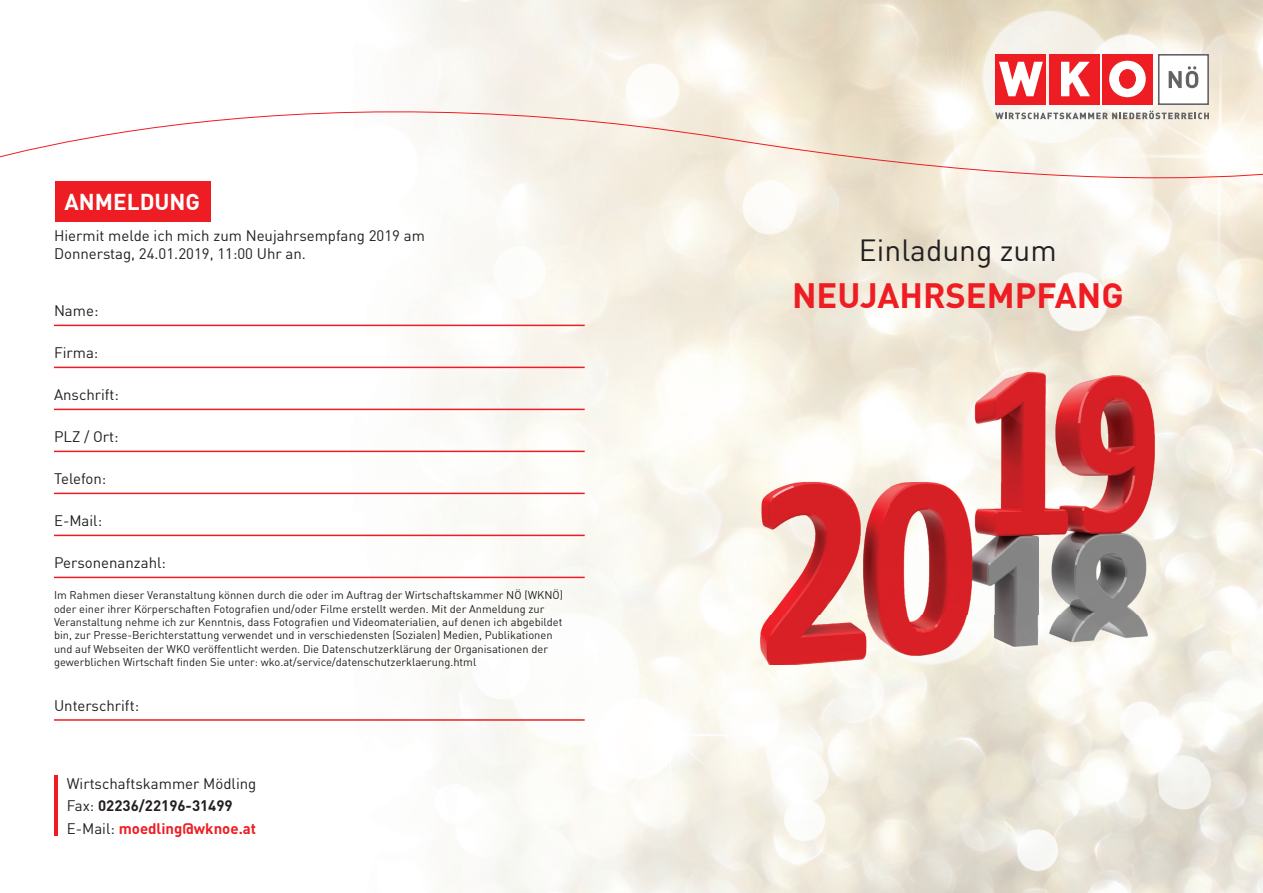
<style>
.page{position:relative;width:1263px;height:893px;background:#fff}
.page>*{position:absolute;margin:0;border:0;box-sizing:border-box;transform-origin:0 0}
.t1{font:700 34.5px "DIN";color:#ee1d23}
.t2{font:30px "DIN";color:#231f20}
.t3{font:700 22.5px "DIN";color:#fff}
.t4{font:15px/22.5px "DIN";color:#231f20}
.t5{font:11.1px/13.4px "DIN";color:#231f20}
.s1{font-weight:700}
.s2{font-weight:700;color:#ee1d23}
</style>
<div class="page">
<img style="left:210px;top:0;width:842px;height:262px">
<img style="left:1052px;top:0;width:211px;height:367px">
<img style="left:54px;top:262px;width:735px;height:631px">
<img style="left:1158px;top:367px;width:105px;height:526px">
<img style="left:789px;top:664px;width:369px;height:229px">
<div style="left:1102px;top:54px;width:51px;height:51px;background:#ee1d23"></div>
<div style="left:1049px;top:54px;width:50px;height:51px;background:#ee1d23"></div>
<div style="left:995px;top:54px;width:51px;height:51px;background:#ee1d23"></div>
<svg style="left:1158px;top:54px;width:51px;height:6px"></svg>
<div style="left:55px;top:181px;width:155px;height:41px;background:#ee1d23"></div>
<hr style="left:54px;top:325px;width:531px;height:1px;background:#ee1d23">
<hr style="left:54px;top:367px;width:531px;height:1px;background:#ee1d23">
<hr style="left:54px;top:409px;width:531px;height:1px;background:#ee1d23">
<hr style="left:54px;top:451px;width:531px;height:1px;background:#ee1d23">
<hr style="left:54px;top:493px;width:531px;height:1px;background:#ee1d23">
<hr style="left:54px;top:535px;width:531px;height:1px;background:#ee1d23">
<hr style="left:54px;top:577px;width:531px;height:1px;background:#ee1d23">
<hr style="left:54px;top:719px;width:531px;height:2px;background:#ee1d23">
<hr style="left:54px;top:776px;width:3px;height:60px;background:#ee1d23">
<svg style="left:0;top:60px;width:1263px;height:159px"></svg>
<img style="left:742px;top:319px;width:446px;height:345px">
<h3 class="t3" style="left:65px;top:187px;width:137px">ANMELDUNG</h3>
<h3 class="t4" style="left:54px;top:226px;width:372px;line-height:18px">Hiermit melde ich mich zum Neujahrsempfang 2019 am<br>Donnerstag, 24.01.2019, 11:00 Uhr an.</h3>
<h3 class="t4" style="left:54px;top:299px;width:46px">Name:</h3>
<h3 class="t4" style="left:54px;top:341px;width:46px">Firma:</h3>
<h3 class="t4" style="left:54px;top:383px;width:67px">Anschrift:</h3>
<h3 class="t4" style="left:54px;top:425px;width:66px">PLZ / Ort:</h3>
<h3 class="t4" style="left:54px;top:467px;width:54px">Telefon:</h3>
<h3 class="t4" style="left:54px;top:509px;width:50px">E-Mail:</h3>
<h3 class="t4" style="left:54px;top:551px;width:114px">Personenanzahl:</h3>
<p class="t5" style="left:54px;top:589px;width:510px">Im Rahmen dieser Veranstaltung können durch die oder im Auftrag der Wirtschaftskammer NÖ (WKNÖ) oder einer ihrer Körperschaften Fotografien und/oder Filme erstellt werden. Mit der Anmeldung zur Veranstaltung nehme ich zur Kenntnis, dass Fotografien und Videomaterialien, auf denen ich abgebildet bin, zur Presse-Berichterstattung verwendet und in verschiedensten (Sozialen) Medien, Publikationen und auf Webseiten der WKO veröffentlicht werden. Die Datenschutzerklärung der Organisationen der gewerblichen Wirtschaft finden Sie unter: wko.at/service/datenschutzerklaerung.html</p>
<h3 class="t4" style="left:54px;top:694px;width:87px">Unterschrift:</h3>
<h3 class="t4" style="left:67px;top:772px;width:191px">Wirtschaftskammer Mödling<br>Fax: <span class="s1">02236/22196-31499<br></span>E-Mail: <span class="s2">moedling@wknoe.at</span></h3>
<h2 class="t2" style="left:859px;top:232px;width:199px">Einladung zum</h2>
<h1 class="t1" style="left:792px;top:273px;width:333px">NEUJAHRSEMPFANG</h1>
</div>
